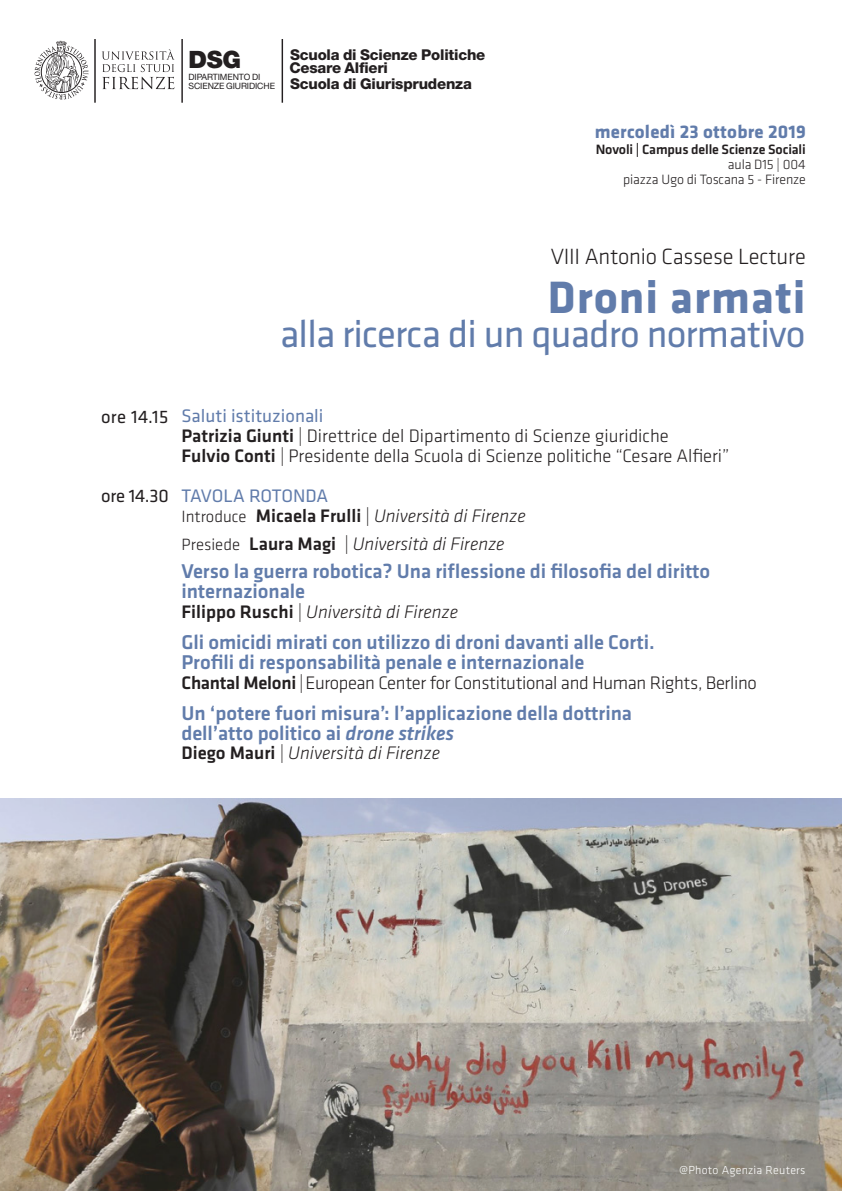
<style>
.page{position:relative;width:842px;height:1191px;background:#fff}
.page>*{position:absolute;margin:0;border:0;box-sizing:border-box;transform-origin:0 0}
.t1{font:700 47px "Klavika";letter-spacing:.02em;color:#617cab}
.t2{font:39.4px "Klavika";letter-spacing:-.02em;color:#617cab}
.t3{font:900 23.9px "Helvetica Neue LT Pro";color:#231f20}
.t4{font:300 22.9px "Klavika";letter-spacing:-.01em;color:#231f20}
.t5{font:500 20.7px/19.6px "Klavika";letter-spacing:-.005em;color:#617cab}
.t6{font:700 19px "Klavika";letter-spacing:.01em;color:#617cab}
.t7{font:300 18.8px/19.6px "Klavika";letter-spacing:-.005em;color:#231f20}
.t8{font:italic 300 18.8px "Klavika";color:#231f20}
.t9{font:18.8px "Klavika";color:#617cab}
.t10{font:18.8px "Klavika";letter-spacing:.005em;color:#231f20}
.t11{font:800 14.9px/13.3px "Helvetica Neue LT Pro";letter-spacing:-.015em;color:#231f20}
.t12{font:300 14px "Klavika";letter-spacing:-.01em;color:#231f20}
.t13{font:500 14px "Klavika";letter-spacing:-.01em;color:#231f20}
.t14{font:300 12px "Klavika";letter-spacing:.02em;color:#fff}
.t15{font:8.7px "Helvetica Neue LT Pro";letter-spacing:-.01em;color:#231f20}
.s1{font-weight:400;font-size:8.7px}
.s2{font-weight:500}
.s3{font-style:italic}
.s4{font-style:normal;font-size:16.9px}
.s5{font-weight:500;font-style:normal}
</style>
<div class="page">
<hr style="left:94px;top:39px;width:2px;height:64px;background:#231f20">
<svg style="left:102px;top:49px;width:73px;height:40px"></svg>
<svg style="left:35px;top:40px;width:53px;height:59px"></svg>
<hr style="left:181px;top:39px;width:2px;height:64px;background:#231f20">
<hr style="left:282px;top:39px;width:1px;height:64px;background:#231f20">
<img style="left:0;top:798px;width:842px;height:393px">
<p class="t11" style="left:289px;top:48px;width:197px">Scuola di Scienze Politiche<br>Cesare Alfieri</p>
<p class="t3" style="left:189px;top:45px;width:54px">DSG</p>
<p class="t15" style="left:189px;top:71px;width:73px">DIPARTIMENTO DI</p>
<p class="t11" style="left:189px;top:77px;width:285px"><span class="s1">SCIENZE GIURIDICHE</span> Scuola di Giurisprudenza</p>
<p class="t6" style="left:595px;top:121px;width:213px">mercoledì 23 ottobre 2019</p>
<p class="t13" style="left:596px;top:142px;width:212px">Novoli | Campus delle Scienze Sociali</p>
<p class="t12" style="left:728px;top:157px;width:79px">aula D15 | 004</p>
<p class="t12" style="left:623px;top:172px;width:184px">piazza Ugo di Toscana 5 - Firenze</p>
<p class="t4" style="left:551px;top:244px;width:257px">VIII Antonio Cassese Lecture</p>
<p class="t1" style="left:548px;top:272px;width:259px">Droni armati</p>
<p class="t2" style="left:280px;top:313px;width:527px">alla ricerca di un quadro normativo</p>
<p class="t10" style="left:101px;top:406px;width:69px">ore 14.15</p>
<p class="t10" style="left:101px;top:485px;width:69px">ore 14.30</p>
<p class="t9" style="left:181px;top:406px;width:143px">Saluti istituzionali</p>
<p class="t7" style="left:181px;top:426px;width:550px"><span class="s2">Patrizia Giunti</span> <span class="s3">|</span> Direttrice del Dipartimento di Scienze giuridiche<br><span class="s2">Fulvio Conti</span> <span class="s3">|</span> Presidente della Scuola di Scienze politiche “Cesare Alfieri”</p>
<p class="t9" style="left:181px;top:486px;width:148px">TAVOLA ROTONDA</p>
<p class="t8" style="left:181px;top:505px;width:346px"><span class="s4">Introduce</span> <span class="s5">Micaela Frulli</span> | Università di Firenze</p>
<p class="t8" style="left:181px;top:534px;width:325px"><span class="s4">Presiede</span> <span class="s5">Laura Magi</span> | Università di Firenze</p>
<p class="t5" style="left:181px;top:562px;width:530px">Verso la guerra robotica? Una riflessione di filosofia del diritto internazionale</p>
<p class="t8" style="left:181px;top:601px;width:278px"><span class="s5">Filippo Ruschi</span> | Università di Firenze</p>
<p class="t5" style="left:181px;top:633px;width:475px">Gli omicidi mirati con utilizzo di droni davanti alle Corti.</p>
<p class="t5" style="left:181px;top:652px;width:404px">Profili di responsabilità penale e internazionale</p>
<p class="t7" style="left:181px;top:673px;width:577px"><span class="s2">Chantal Meloni</span> <span class="s3">|</span> European Center for Constitutional and Human Rights, Berlino</p>
<p class="t5" style="left:181px;top:704px;width:452px">Un ‘potere fuori misura’: l’applicazione della dottrina</p>
<p class="t5" style="left:181px;top:723px;width:274px">dell’atto politico ai <span class="s3">drone strikes</span></p>
<p class="t8" style="left:181px;top:743px;width:260px"><span class="s5">Diego Mauri</span> | Università di Firenze</p>
<p class="t14" style="left:679px;top:1164px;width:128px">@Photo Agenzia Reuters</p>
</div>
